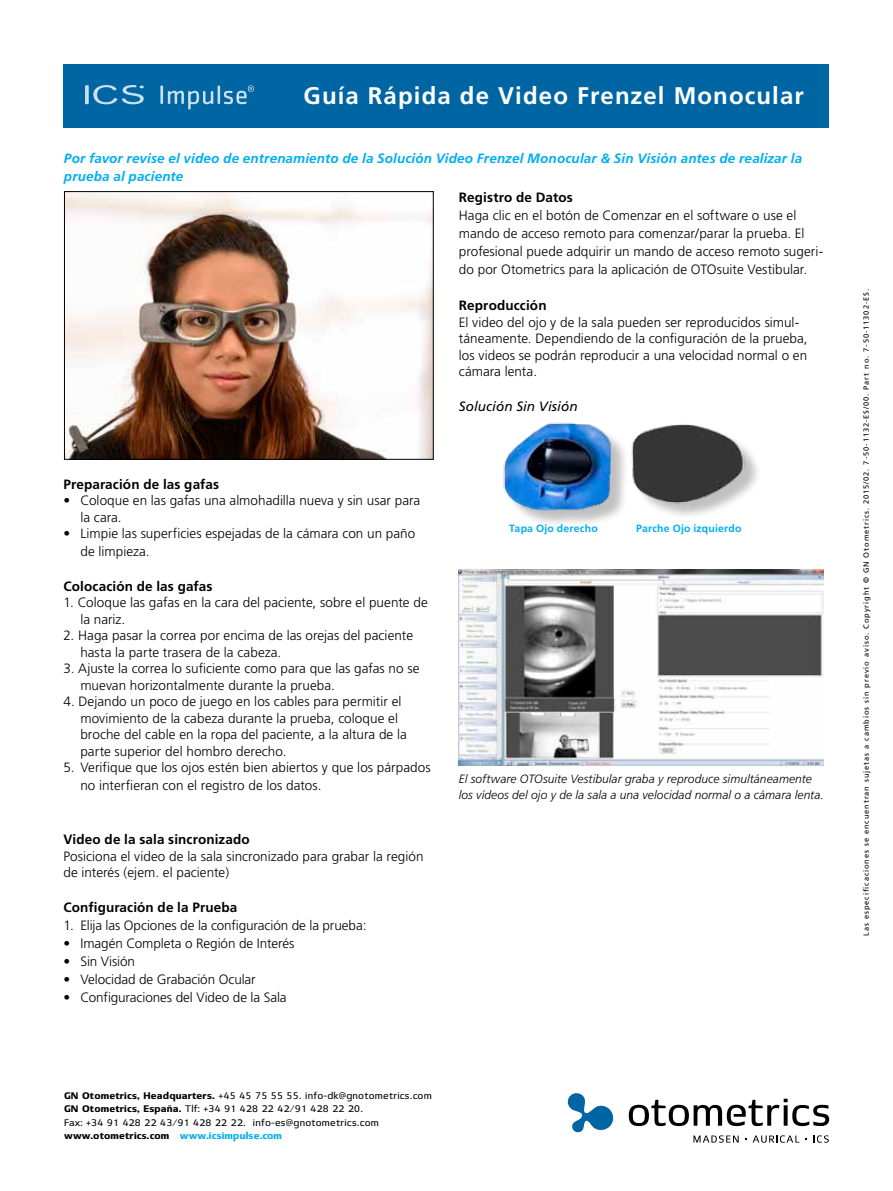
<style>
.page{position:relative;width:893px;height:1191px;background:#fff}
.page>*{position:absolute;margin:0;border:0;box-sizing:border-box;transform-origin:0 0}
.t1{font:700 24px "Frutiger";letter-spacing:.045em;color:#fff}
.t2{font:300 13.5px/16.5px "Frutiger";color:#000}
.t3{font:700 13.5px "Frutiger";letter-spacing:.01em;color:#000}
.t4{font:italic 700 13.5px/18px "Frutiger LT Std";letter-spacing:.01em;color:#00aeef}
.t5{font:italic 13.5px "Frutiger";letter-spacing:.005em;color:#000}
.t6{font:italic 300 12px/16.5px "Frutiger";letter-spacing:.005em;color:#000}
.t7{font:700 10.5px "Frutiger LT Std";letter-spacing:.02em;color:#00aeef}
.t8{font:9.3px/13.5px "Olic";letter-spacing:.02em;color:#000}
.t9{font:7.5px "Frutiger";letter-spacing:.12em;color:#000}
.s1{font-weight:700}
.s2{font-weight:700;color:#00aeef}
</style>
<div class="page">
<svg style="left:629px;top:1098px;width:200px;height:28px"></svg>
<svg style="left:568px;top:1093px;width:45px;height:39px"></svg>
<svg style="left:693px;top:1135px;width:46px;height:7px"></svg>
<svg style="left:753px;top:1135px;width:46px;height:7px"></svg>
<svg style="left:813px;top:1135px;width:16px;height:7px"></svg>
<div style="left:64px;top:64px;width:765px;height:64px;background:#0065a3"></div>
<hr style="left:160px;top:86px;width:3px;height:18px;background:#fff">
<svg style="left:85px;top:85px;width:59px;height:19px"></svg>
<svg style="left:168px;top:85px;width:86px;height:24px"></svg>
<img style="left:503px;top:422px;width:255px;height:102px">
<img style="left:66px;top:193px;width:365px;height:264px">
<div style="left:64px;top:191px;width:369px;height:268px;border:1px solid #000"></div>
<img style="left:459px;top:569px;width:364px;height:196px">
<h1 class="t1" style="left:304px;top:82px;width:502px">Guía Rápida de Video Frenzel Monocular</h1>
<p class="t4" style="left:64px;top:149px;width:740px">Por favor revise el video de entrenamiento de la Solución Video Frenzel Monocular &amp; Sin Visión antes de realizar la prueba al paciente</p>
<p class="t3" style="left:63px;top:476px;width:157px">Preparación de las gafas</p>
<p class="t2" style="left:80px;top:492px;width:341px;text-indent:-17px">• Coloque en las gafas una almohadilla nueva y sin usar para la cara.</p>
<p class="t2" style="left:80px;top:524px;width:336px;line-height:18px;text-indent:-17px">• Limpie las superficies espejadas de la cámara con un paño de limpieza.</p>
<p class="t3" style="left:63px;top:578px;width:151px">Colocación de las gafas</p>
<p class="t2" style="left:80px;top:594px;width:349px;text-indent:-17px">1. Coloque las gafas en la cara del paciente, sobre el puente de la nariz.</p>
<p class="t2" style="left:80px;top:627px;width:334px;text-indent:-17px">2. Haga pasar la correa por encima de las orejas del paciente hasta la parte trasera de la cabeza.</p>
<p class="t2" style="left:80px;top:660px;width:341px;text-indent:-17px">3. Ajuste la correa lo suficiente como para que las gafas no se muevan horizontalmente durante la prueba.</p>
<p class="t2" style="left:80px;top:693px;width:328px;text-indent:-17px">4. Dejando un poco de juego en los cables para permitir el movimiento de la cabeza durante la prueba, coloque el broche del cable en la ropa del paciente, a la altura de la parte superior del hombro derecho.</p>
<p class="t2" style="left:80px;top:758px;width:352px;line-height:18px;text-indent:-17px">5. Verifique que los ojos estén bien abiertos y que los párpados no interfieran con el registro de los datos.</p>
<p class="t3" style="left:63px;top:831px;width:188px">Video de la sala sincronizado</p>
<p class="t2" style="left:63px;top:848px;width:362px">Posiciona el video de la sala sincronizado para grabar la región de interés (ejem. el paciente)</p>
<p class="t3" style="left:63px;top:899px;width:175px">Configuración de la Prueba</p>
<p class="t2" style="left:63px;top:917px;width:305px">1. Elija las Opciones de la configuración de la prueba:</p>
<p class="t2" style="left:63px;top:935px;width:232px">• Imagén Completa o Región de Interés</p>
<p class="t2" style="left:63px;top:953px;width:73px">• Sin Visión</p>
<p class="t2" style="left:63px;top:971px;width:194px">• Velocidad de Grabación Ocular</p>
<p class="t2" style="left:63px;top:989px;width:225px">• Configuraciones del Video de la Sala</p>
<p class="t3" style="left:459px;top:189px;width:116px">Registro de Datos</p>
<p class="t2" style="left:459px;top:206px;width:366px;line-height:18px">Haga clic en el botón de Comenzar en el software o use el mando de acceso remoto para comenzar/parar la prueba. El profesional puede adquirir un mando de acceso remoto sugeri&shy;do por Otometrics para la aplicación de OTOsuite Vestibular.</p>
<p class="t3" style="left:459px;top:297px;width:89px">Reproducción</p>
<p class="t2" style="left:459px;top:314px;width:350px">El video del ojo y de la sala pueden ser reproducidos simul&shy;táneamente. Dependiendo de la configuración de la prueba, los videos se podrán reproducir a una velocidad normal o en cámara lenta.</p>
<p class="t5" style="left:459px;top:398px;width:120px">Solución Sin Visión</p>
<p class="t7" style="left:509px;top:522px;width:90px">Tapa Ojo derecho</p>
<p class="t7" style="left:636px;top:522px;width:107px">Parche Ojo izquierdo</p>
<p class="t6" style="left:459px;top:770px;width:366px">El software OTOsuite Vestibular graba y reproduce simultáneamente los vídeos del ojo y de la sala a una velocidad normal o a cámara lenta.</p>
<p class="t8" style="left:64px;top:1088px;width:369px"><span class="s1">GN Otometrics, Headquarters.</span> +45 45 75 55 55. info-dk@gnotometrics.com <span class="s1">GN Otometrics, España.</span> Tlf: +34 91 428 22 42/91 428 22 20.<br>Fax: +34 91 428 22 43/91 428 22 22. info-es@gnotometrics.com <span class="s1">www.otometrics.com</span> <span class="s2">www.icsimpulse.com</span></p>
<p class="t9" style="left:862px;top:935px;width:648px;rotate:-90deg">Las especificaciones se encuentran sujetas a cambios sin previo aviso. Copyright © GN Otometrics. 2015/02. 7-50-1132-ES/00. Part no. 7-50-11302-ES.</p>
</div>
